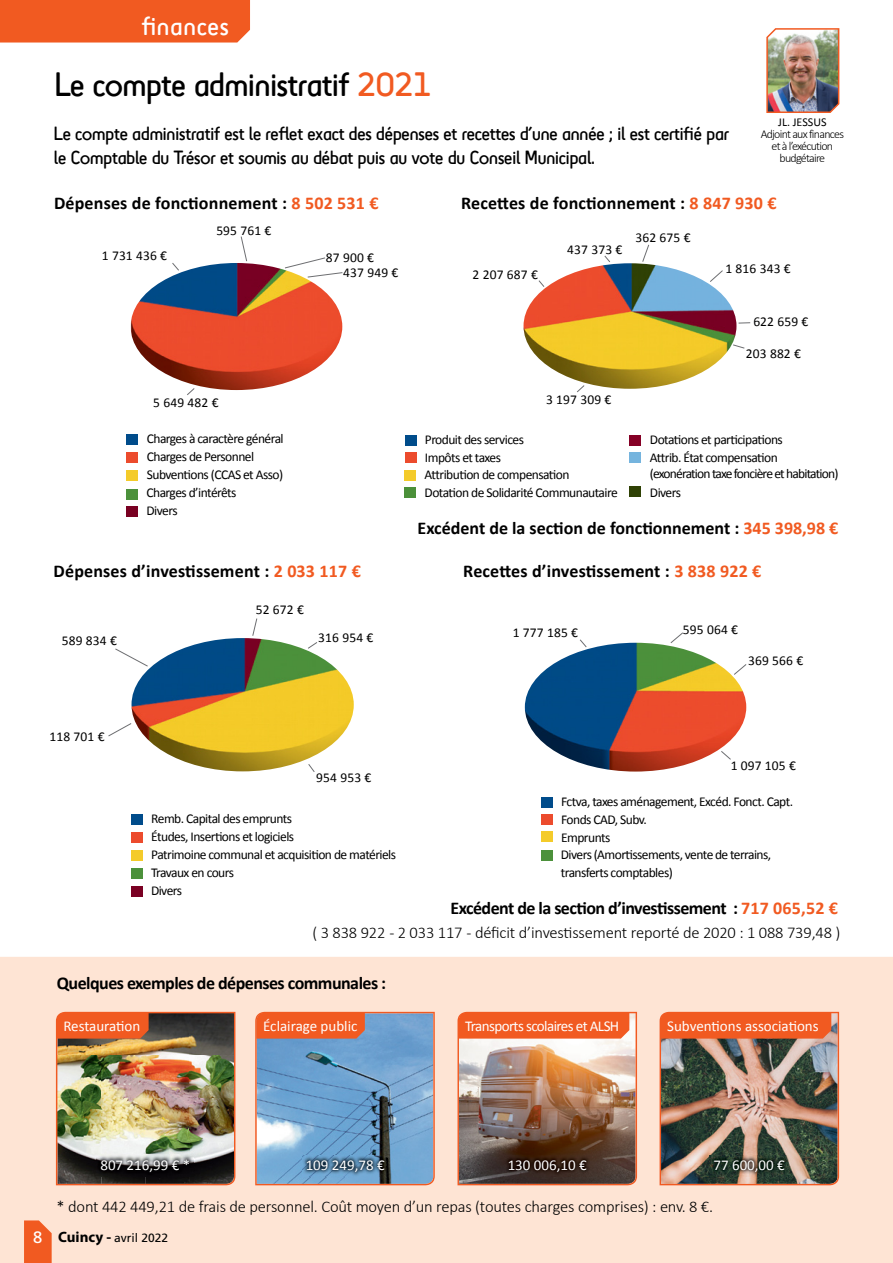
<style>
.page{position:relative;width:893px;height:1263px;background:#fff}
.page>*{position:absolute;margin:0;border:0;box-sizing:border-box;transform-origin:0 0}
.t1{font:34.5px "Sci Fly Sans";letter-spacing:-.04em;color:#000}
.t2{font:27px "Sci Fly Sans";color:#fff}
.t3{font:19.5px/24px "Sci Fly Sans";letter-spacing:-.04em;color:#000}
.t4{font:700 18px "Calibri";color:#000}
.t5{font:700 18px "Calibri";letter-spacing:-.03em;color:#000}
.t6{font:300 16.5px "Calibri";letter-spacing:-.01em;color:#000}
.t7{font:15px "Calibri";color:#fff}
.t8{font:15px "Calibri";letter-spacing:-.04em;color:#fff}
.t9{font:13.5px/18px "Calibri";letter-spacing:-.04em;color:#000}
.t10{font:13.5px/18.6px "Calibri";letter-spacing:-.06em;color:#000}
.t11{font:300 12px/12px "Calibri";letter-spacing:-.06em;color:#000;text-align:center}
.t12{font:12px "Frutiger LT Std";color:#000}
.t13{font:12px "Calibri";color:#000}
.s1{color:#f15a21}
.s2{font-size:16.5px;color:#fff}
.s3{font-family:"Myriad Pro";font-weight:700;font-size:15px}
</style>
<div class="page">
<div style="left:0;top:957px;width:893px;height:306px;background:#fee4d4"></div>
<svg style="left:24px;top:1220px;width:28px;height:43px"></svg>
<div style="left:0;top:0;width:250px;height:43px;background:#f15a21"></div>
<img style="left:766px;top:28px;width:74px;height:85px">
<img style="left:131px;top:263px;width:211px;height:127px">
<div style="left:126px;top:434px;width:12px;height:11px;background:#004c8b"></div>
<div style="left:126px;top:489px;width:12px;height:10px;background:#4c913b"></div>
<div style="left:126px;top:452px;width:12px;height:11px;background:#ec4b2d"></div>
<div style="left:126px;top:470px;width:12px;height:11px;background:#f4cb2a"></div>
<div style="left:126px;top:506px;width:12px;height:11px;background:#790022"></div>
<svg style="left:172px;top:263px;width:7px;height:8px"></svg>
<svg style="left:241px;top:236px;width:6px;height:26px"></svg>
<svg style="left:285px;top:257px;width:58px;height:20px"></svg>
<svg style="left:187px;top:388px;width:8px;height:7px"></svg>
<img style="left:131px;top:638px;width:223px;height:133px">
<div style="left:131px;top:814px;width:12px;height:11px;background:#004c8b"></div>
<div style="left:131px;top:869px;width:11px;height:10px;background:#4c913b"></div>
<div style="left:131px;top:832px;width:12px;height:11px;background:#ec4b2d"></div>
<div style="left:131px;top:850px;width:12px;height:10px;background:#f4cb2a"></div>
<div style="left:131px;top:886px;width:11px;height:11px;background:#7a0023"></div>
<svg style="left:108px;top:723px;width:24px;height:13px"></svg>
<svg style="left:115px;top:648px;width:33px;height:19px"></svg>
<svg style="left:252px;top:618px;width:5px;height:18px"></svg>
<svg style="left:308px;top:642px;width:9px;height:7px"></svg>
<svg style="left:308px;top:764px;width:7px;height:8px"></svg>
<img style="left:525px;top:643px;width:221px;height:128px">
<div style="left:541px;top:797px;width:12px;height:11px;background:#004c8b"></div>
<div style="left:541px;top:850px;width:11px;height:10px;background:#4c913b"></div>
<div style="left:541px;top:814px;width:12px;height:10px;background:#ec4b2d"></div>
<div style="left:541px;top:831px;width:12px;height:11px;background:#f4cb2a"></div>
<svg style="left:580px;top:639px;width:7px;height:8px"></svg>
<svg style="left:670px;top:632px;width:13px;height:11px"></svg>
<svg style="left:734px;top:664px;width:13px;height:11px"></svg>
<svg style="left:721px;top:751px;width:10px;height:9px"></svg>
<img style="left:523px;top:263px;width:213px;height:126px">
<div style="left:405px;top:435px;width:11px;height:10px;background:#004c8b"></div>
<div style="left:405px;top:470px;width:11px;height:10px;background:#f4cb2a"></div>
<div style="left:405px;top:452px;width:11px;height:11px;background:#ec4b2d"></div>
<div style="left:405px;top:487px;width:11px;height:11px;background:#4b903a"></div>
<div style="left:630px;top:435px;width:11px;height:10px;background:#850026"></div>
<div style="left:630px;top:452px;width:11px;height:11px;background:#75b4de"></div>
<div style="left:630px;top:486px;width:11px;height:11px;background:#2f4105"></div>
<svg style="left:604px;top:255px;width:6px;height:7px"></svg>
<svg style="left:538px;top:280px;width:6px;height:7px"></svg>
<svg style="left:642px;top:244px;width:7px;height:18px"></svg>
<svg style="left:577px;top:385px;width:8px;height:7px"></svg>
<svg style="left:710px;top:270px;width:13px;height:12px"></svg>
<svg style="left:733px;top:344px;width:12px;height:5px"></svg>
<img style="left:56px;top:1012px;width:179px;height:173px">
<svg style="left:255px;top:1012px;width:180px;height:173px;background:#7f96b3"></svg>
<img style="left:457px;top:1012px;width:180px;height:173px">
<img style="left:659px;top:1012px;width:180px;height:173px">
<h2 class="t2" style="left:142px;top:10px;width:89px">finances</h2>
<h1 class="t1" style="left:54px;top:65px;width:380px">Le compte administratif <span class="s1">2O21</span></h1>
<h3 class="t3" style="left:54px;top:121px;width:677px">Le compte administratif est le reflet exact des dépenses et recettes d’une année ; il est certifié par le Comptable du Trésor et soumis au débat puis au vote du Conseil Municipal.</h3>
<h3 class="t4" style="left:54px;top:192px;width:326px">Dépenses de fonctionnement : <span class="s1">8 502 531 €</span></h3>
<p class="t13" style="left:778px;top:115px;width:50px">JL. JESSUS</p>
<p class="t11" style="left:761px;top:128px;width:85px">Adjoint aux finances et à l’exécution budgétaire</p>
<h3 class="t4" style="left:461px;top:192px;width:317px">Recettes de fonctionnement : <span class="s1">8 847 930 €</span></h3>
<p class="t9" style="left:102px;top:247px;width:67px">1 731 436 €</p>
<p class="t9" style="left:216px;top:221px;width:57px">595 761 €</p>
<p class="t9" style="left:326px;top:249px;width:50px">87 900 €</p>
<p class="t9" style="left:343px;top:263px;width:57px">437 949 €</p>
<p class="t9" style="left:153px;top:393px;width:67px">5 649 482 €</p>
<p class="t9" style="left:147px;top:430px;width:139px">Charges à caractère général<br>Charges de Personnel<br>Subventions (CCAS et Asso)<br>Charges d’intérêts<br>Divers</p>
<h3 class="t4" style="left:54px;top:560px;width:309px">Dépenses d’investissement : <span class="s1">2 033 117 €</span></h3>
<p class="t9" style="left:256px;top:601px;width:50px">52 672 €</p>
<p class="t9" style="left:62px;top:631px;width:57px">589 834 €</p>
<p class="t9" style="left:318px;top:629px;width:57px">316 954 €</p>
<p class="t9" style="left:473px;top:265px;width:67px">2 207 687 €</p>
<p class="t9" style="left:567px;top:241px;width:57px">437 373 €</p>
<p class="t9" style="left:635px;top:229px;width:57px">362 675 €</p>
<p class="t9" style="left:546px;top:390px;width:67px">3 197 309 €</p>
<p class="t9" style="left:725px;top:260px;width:67px">1 816 343 €</p>
<p class="t9" style="left:753px;top:312px;width:57px">622 659 €</p>
<p class="t9" style="left:746px;top:345px;width:57px">203 882 €</p>
<p class="t9" style="left:425px;top:430px;width:195px">Produit des services<br>Impôts et taxes<br>Attribution de compensation<br>Dotation de Solidarité Communautaire</p>
<p class="t9" style="left:650px;top:430px;width:135px">Dotations et participations<br>Attrib. État compensation</p>
<p class="t10" style="left:650px;top:464px;width:190px">(exonération taxe foncière et habitation)<br>Divers</p>
<h3 class="t4" style="left:418px;top:517px;width:422px">Excédent de la section de fonctionnement : <span class="s1">345 398,98 €</span></h3>
<h3 class="t4" style="left:463px;top:560px;width:300px">Recettes d’investissement : <span class="s1">3 838 922 €</span></h3>
<p class="t9" style="left:513px;top:624px;width:67px">1 777 185 €</p>
<p class="t9" style="left:683px;top:620px;width:57px">595 064 €</p>
<p class="t9" style="left:748px;top:652px;width:57px">369 566 €</p>
<p class="t9" style="left:49px;top:727px;width:57px">118 701 €</p>
<p class="t9" style="left:316px;top:768px;width:57px">954 953 €</p>
<p class="t9" style="left:151px;top:810px;width:247px">Remb. Capital des emprunts<br>Études, Insertions et logiciels<br>Patrimoine communal et acquisition de matériels<br>Travaux en cours<br>Divers</p>
<p class="t9" style="left:731px;top:756px;width:67px">1 097 105 €</p>
<p class="t9" style="left:561px;top:792px;width:234px">Fctva, taxes aménagement, Excéd. Fonct. Capt.<br>Fonds CAD, Subv.<br>Emprunts<br>Divers (Amortissements, vente de terrains, transferts comptables)</p>
<h3 class="t5" style="left:450px;top:897px;width:389px">Excédent de la section d’investissement : <span class="s1">717 065,52 €</span></h3>
<p class="t6" style="left:312px;top:922px;width:529px">( 3 838 922 - 2 033 117 - déficit d’investissement reporté de 2020 : 1 088 739,48 )</p>
<h3 class="t5" style="left:57px;top:971px;width:331px">Quelques exemples de dépenses communales :</h3>
<p class="t7" style="left:63px;top:1016px;width:79px">Restauration</p>
<p class="t7" style="left:263px;top:1016px;width:96px">Éclairage public</p>
<p class="t8" style="left:465px;top:1016px;width:156px">Transports scolaires et ALSH</p>
<p class="t7" style="left:667px;top:1016px;width:153px">Subventions associations</p>
<p class="t7" style="left:100px;top:1155px;width:91px">807 216,99 € *</p>
<p class="t7" style="left:306px;top:1155px;width:80px">109 249,78 €</p>
<p class="t7" style="left:508px;top:1155px;width:80px">130 006,10 €</p>
<p class="t7" style="left:713px;top:1155px;width:73px">77 600,00 €</p>
<p class="t6" style="left:57px;top:1196px;width:658px">* dont 442 449,21 de frais de personnel. Coût moyen d’un repas (toutes charges comprises) : env. 8 €.</p>
<p class="t12" style="left:33px;top:1231px;width:137px"><span class="s2">8</span> <span class="s3">Cuincy -</span> avril 2022</p>
</div>
